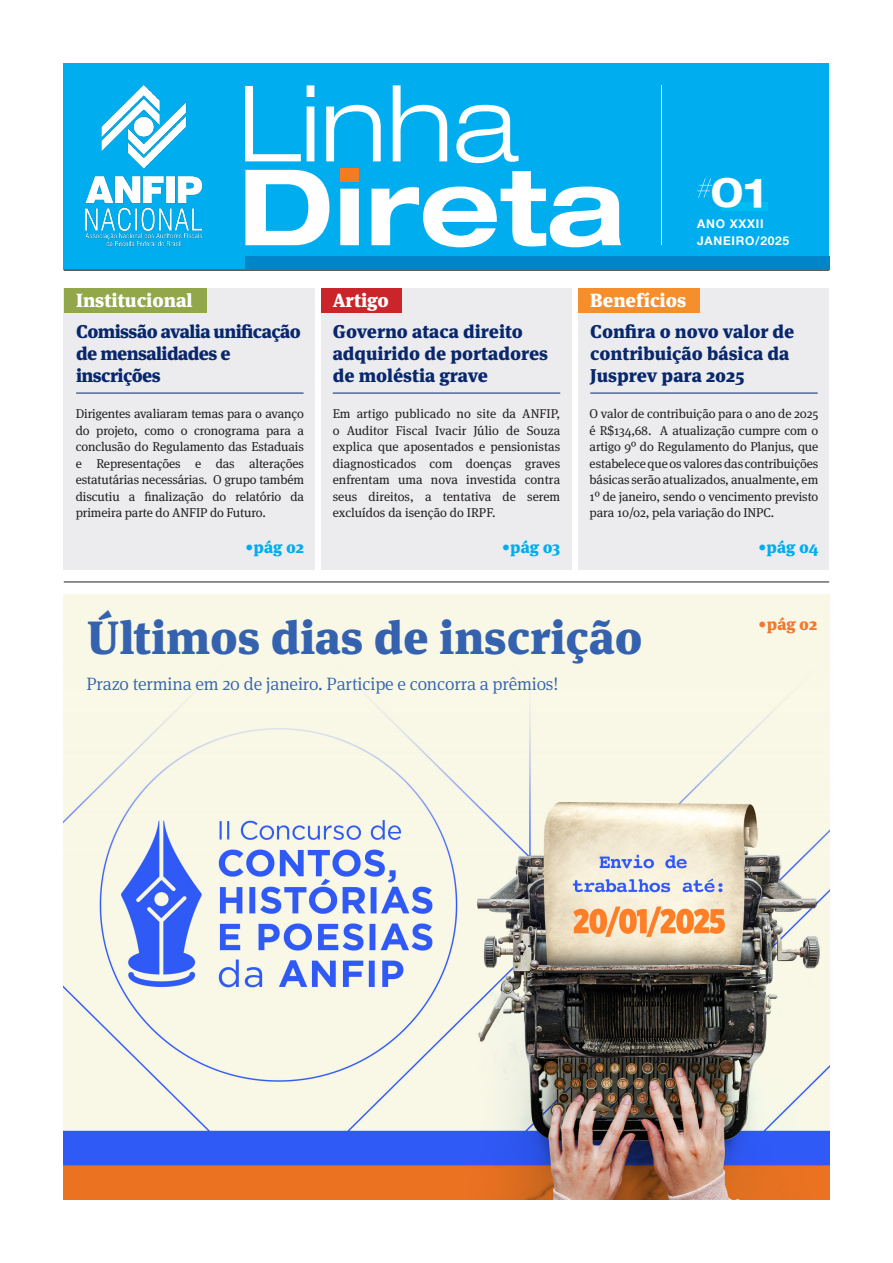
<style>
.page{position:relative;width:893px;height:1263px;background:#fff}
.page>*{position:absolute;margin:0;border:0;box-sizing:border-box;transform-origin:0 0}
.texto{font:700 expanded 105.6px "Helvetica Neue LT";color:#fff}
.texto-2{font:300 expanded 105.6px "Helvetica Neue LT";color:#fff}
.Título{font:900 46.5px "Meta Serif Pro";color:#3562ae}
.texto-3{font:700 expanded 40.8px "Helvetica Neue LT";color:#fff}
.Título-2{font:900 19.05px "Meta Serif Pro";color:#fff}
.Título-3{font:900 18.45px/22.2px "Meta Serif Pro";color:#08276c}
.Título-4{font:900 18.45px/22.2px "Meta Serif Pro";letter-spacing:-.03em;color:#08276c}
.texto-4{font:300 18px "Meta Serif Pro";letter-spacing:-.01em;color:#3463af}
.Título-5{font:900 16.5px "Meta Serif Pro";letter-spacing:-.01em;color:#00aeef}
.Título-6{font:900 16.5px "Meta Serif Pro";color:#f1782f}
.texto-5{font:12.75px/16.5px "Meta Serif Pro";letter-spacing:-.01em;color:#231f20;text-align:justify}
.texto-6{font:700 12px "Helvetica Neue LT";letter-spacing:.06em;color:#fff}
</style>
<div class="page">
<img style="left:64px;top:594px;width:765px;height:605px">
<div style="left:64px;top:288px;width:251px;height:282px;background:#ececee"></div>
<div style="left:579px;top:288px;width:250px;height:282px;background:#ececee"></div>
<div style="left:321px;top:288px;width:251px;height:282px;background:#ececee"></div>
<div style="left:64px;top:64px;width:765px;height:206px;background:#00aeef"></div>
<div style="left:64px;top:288px;width:142px;height:24px;background:#92a749"></div>
<div style="left:579px;top:288px;width:121px;height:24px;background:#f68f2b"></div>
<div style="left:321px;top:288px;width:80px;height:24px;background:#ca252b"></div>
<hr style="left:76px;top:393px;width:228px;height:1px;background:#08276c">
<hr style="left:590px;top:393px;width:228px;height:1px;background:#08276c">
<hr style="left:333px;top:393px;width:227px;height:1px;background:#08276c">
<hr style="left:64px;top:270px;width:765px;height:1px;background:#231f20">
<hr style="left:64px;top:582px;width:765px;height:1px;background:#231f20">
<div style="left:245px;top:257px;width:584px;height:13px;background:#0084ca"></div>
<div style="left:340px;top:168px;width:19px;height:14px;background:#f47b21"></div>
<hr style="left:661px;top:85px;width:1px;height:160px;background:#fff">
<div style="left:721px;top:203px;width:46px;height:8px;background:#00bcf1"></div>
<svg style="left:697px;top:178px;width:15px;height:20px"></svg>
<img style="left:85px;top:85px;width:118px;height:185px">
<p class="texto-2" style="left:238px;top:61px;width:281px">Linha</p>
<p class="texto" style="left:238px;top:141px;width:388px">Direta</p>
<p class="texto-3" style="left:710px;top:167px;width:57px">01</p>
<p class="texto-6" style="left:697px;top:216px;width:68px">ANO XXXII</p>
<p class="texto-6" style="left:697px;top:233px;width:94px">JANEIRO/2025</p>
<p class="Título-2" style="left:76px;top:285px;width:118px">Institucional</p>
<p class="Título-2" style="left:333px;top:285px;width:58px">Artigo</p>
<p class="Título-2" style="left:590px;top:285px;width:98px">Benefícios</p>
<p class="Título-4" style="left:76px;top:319px;width:226px">Comissão avalia unificação de mensalidades e inscrições</p>
<p class="Título-3" style="left:333px;top:319px;width:217px">Governo ataca direito adquirido de portadores de moléstia grave</p>
<p class="Título-3" style="left:590px;top:319px;width:206px">Confira o novo valor de contribuição básica da<br>Jusprev para 2025</p>
<p class="texto-5" style="left:76px;top:405px;width:230px">Dirigentes avaliaram temas para o avanço do projeto, como o cronograma para a conclusão do Regulamento das Estaduais e Representações e das alterações estatutárias necessárias. O grupo também discutiu a finalização do relatório da primeira parte do ANFIP do Futuro.</p>
<p class="texto-5" style="left:590px;top:405px;width:230px">O valor de contribuição para o ano de 2025 é R$134,68. A atualização cumpre com o artigo 9º do Regulamento do Planjus, que estabelece que os valores das contribuições básicas serão atualizados, anualmente, em 1º de janeiro, sendo o vencimento previsto para 10/02, pela variação do INPC.</p>
<p class="texto-5" style="left:333px;top:405px;width:229px">Em artigo publicado no site da ANFIP, o Auditor Fiscal Ivacir Júlio de Souza explica que aposentados e pensionistas diagnosticados com doenças graves enfrentam uma nova investida contra seus direitos, a tentativa de serem excluídos da isenção do IRPF.</p>
<p class="Título-5" style="left:245px;top:533px;width:60px">•pág 02</p>
<p class="Título-5" style="left:502px;top:533px;width:60px">•pág 03</p>
<p class="Título-5" style="left:758px;top:533px;width:62px">•pág 04</p>
<p class="Título" style="left:87px;top:599px;width:557px">Últimos dias de inscrição</p>
<p class="texto-4" style="left:86px;top:671px;width:473px">Prazo termina em 20 de janeiro. Participe e concorra a prêmios!</p>
<p class="Título-6" style="left:758px;top:610px;width:60px">•pág 02</p>
</div>
